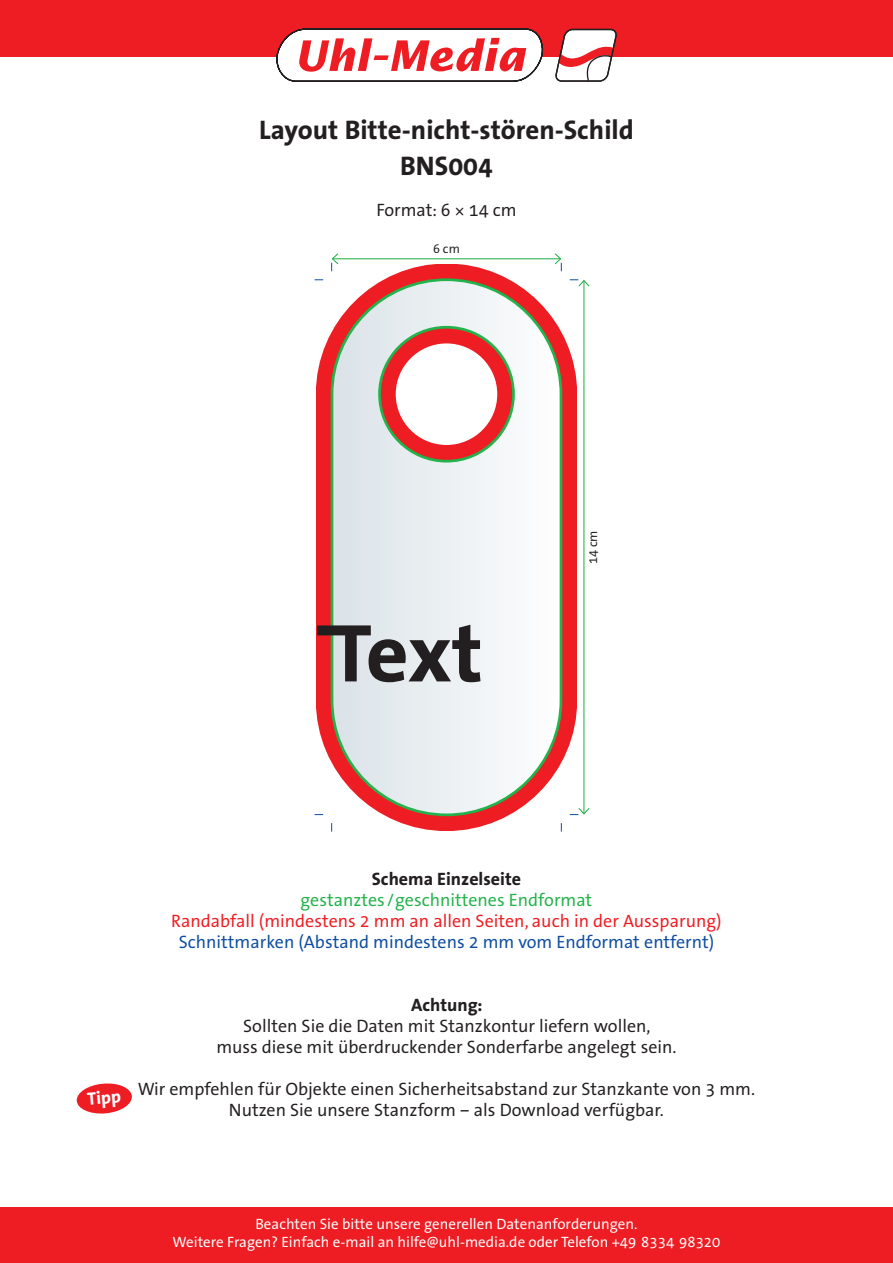
<style>
.page{position:relative;width:893px;height:1263px;background:#fff}
.page>*{position:absolute;margin:0;border:0;box-sizing:border-box;transform-origin:0 0}
.t1{font:700 27px/36px "The Sans Correspondence";color:#231f20;text-align:center}
.t2{font:18px/21px "The Sans Correspondence";color:#231f20;text-align:center}
.t3{font:18px "The Sans Correspondence";color:#ee1d23}
.t4{font:18px "The Sans Correspondence";color:#0d4da1}
.t5{font:18px "The Sans Correspondence";color:#23b24b}
.t6{font:700 18px "The Sans Correspondence";color:#231f20}
.t7{font:700 18px "The Sans Correspondence";color:#fff}
.t8{font:15px/18px "The Sans Correspondence";color:#fff;text-align:center}
.t9{font:12.75px "The Sans Correspondence";color:#231f20}
</style>
<div class="page">
<hr style="left:583px;top:281px;width:1px;height:533px;background:#23b24b">
<hr style="left:332px;top:258px;width:228px;height:1px;background:#23b24b">
<div style="left:0;top:0;width:893px;height:57px;background:#ee1d23"></div>
<div style="left:0;top:1208px;width:893px;height:55px;background:#ee1d23"></div>
<svg style="left:276px;top:28px;width:268px;height:54px"></svg>
<svg style="left:555px;top:28px;width:62px;height:54px"></svg>
<svg style="left:76px;top:1083px;width:56px;height:31px"></svg>
<svg style="left:316px;top:264px;width:261px;height:566px;fill:#ee1d23"></svg>
<svg style="left:329px;top:277px;width:235px;height:540px"></svg>
<svg style="left:317px;top:625px;width:163px;height:57px;background:#918586"></svg>
<svg style="left:331px;top:253px;width:8px;height:18px"></svg>
<svg style="left:553px;top:253px;width:9px;height:18px"></svg>
<svg style="left:570px;top:279px;width:20px;height:9px"></svg>
<svg style="left:570px;top:807px;width:20px;height:8px"></svg>
<h1 class="t1" style="left:259px;top:112px;width:376px">Layout Bitte-nicht-stören-Schild<br>BNS004</h1>
<p class="t2" style="left:376px;top:200px;width:142px">Format: 6 × 14 cm</p>
<p class="t9" style="left:433px;top:242px;width:28px">6 cm</p>
<p class="t9" style="left:586px;top:564px;width:35px;rotate:-90deg">14 cm</p>
<p class="t6" style="left:372px;top:869px;width:151px">Schema Einzelseite</p>
<p class="t5" style="left:300px;top:890px;width:293px">gestanztes/geschnittenes Endformat</p>
<p class="t3" style="left:171px;top:911px;width:552px">Randabfall (mindestens 2 mm an allen Seiten, auch in der Aussparung)</p>
<p class="t4" style="left:179px;top:932px;width:537px">Schnittmarken (Abstand mindestens 2 mm vom Endformat entfernt)</p>
<p class="t7" style="left:86px;top:1089px;width:35px;rotate:-5deg">Tipp</p>
<p class="t6" style="left:411px;top:995px;width:73px">Achtung:</p>
<p class="t2" style="left:216px;top:1016px;width:462px">Sollten Sie die Daten mit Stanzkontur liefern wollen,<br>muss diese mit überdruckender Sonderfarbe angelegt sein.</p>
<p class="t2" style="left:138px;top:1079px;width:619px">Wir empfehlen für Objekte einen Sicherheitsabstand zur Stanzkante von 3 mm.<br>Nutzen Sie unsere Stanzform – als Download verfügbar.</p>
<p class="t8" style="left:173px;top:1216px;width:549px">Beachten Sie bitte unsere generellen Datenanforderungen.<br>Weitere Fragen? Einfach e-mail an hilfe@uhl-media.de oder Telefon +49 8334 98320</p>
</div>
